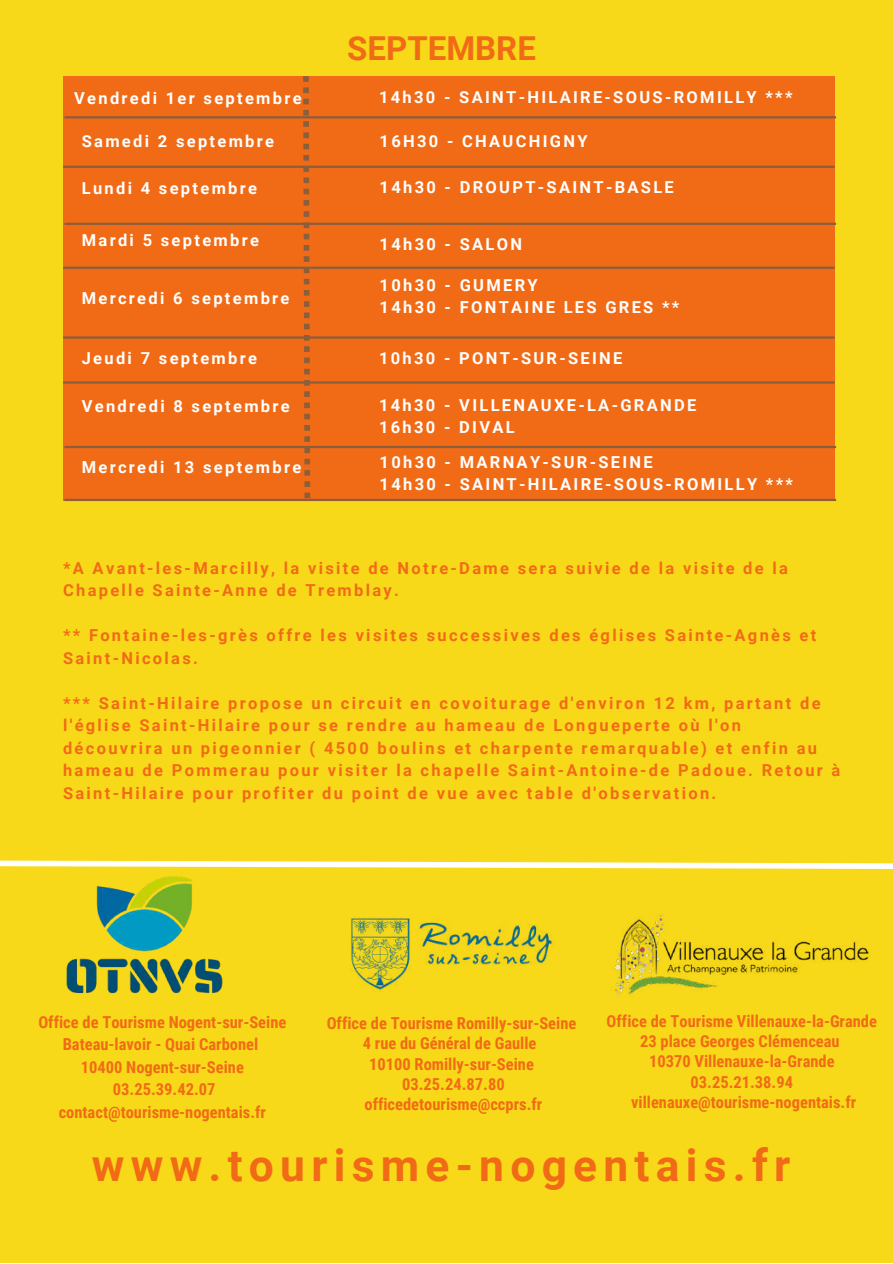
<style>
.page{position:relative;width:893px;height:1264px;background:#fff}
.page>*{position:absolute;margin:0;border:0;box-sizing:border-box;transform-origin:0 0}
.t1{font:700 44.4px "Roboto";letter-spacing:.14em;color:#f16b16}
.t2{font:700 33px "Roboto";color:#f16b16}
.t3{font:700 16.5px/22.5px "Roboto";letter-spacing:.14em;color:#f16b16}
.t4{font:700 16.5px/22.5px "Roboto";letter-spacing:.14em;color:#fff}
.t5{font:700 16.5px/20.2px "Roboto Condensed";color:#f16b16;text-align:center}
</style>
<div class="page">
<div style="left:0;top:0;width:892px;height:1262px;background:#f8d919"></div>
<div style="left:63px;top:76px;width:771px;height:425px;background:#f16b16"></div>
<svg style="left:0;top:860px;width:892px;height:9px"></svg>
<svg style="left:303px;top:76px;width:7px;height:422px"></svg>
<hr style="left:64px;top:116px;width:772px;height:2px;background:#8b5e3c">
<hr style="left:63px;top:166px;width:771px;height:2px;background:#8b5e3c">
<hr style="left:64px;top:223px;width:772px;height:2px;background:#8b5e3c">
<hr style="left:63px;top:266px;width:771px;height:3px;background:#8b5e3c">
<hr style="left:63px;top:336px;width:771px;height:3px;background:#8b5e3c">
<hr style="left:63px;top:381px;width:771px;height:2px;background:#8b5e3c">
<hr style="left:64px;top:446px;width:772px;height:2px;background:#8b5e3c">
<hr style="left:64px;top:499px;width:772px;height:2px;background:#8b5e3c">
<img style="left:66px;top:876px;width:157px;height:118px">
<img style="left:350px;top:917px;width:205px;height:75px">
<img style="left:615px;top:914px;width:255px;height:81px">
<h2 class="t2" style="left:347px;top:29px;width:190px">SEPTEMBRE</h2>
<p class="t4" style="left:74px;top:88px;width:229px">Vendredi 1er septembre</p>
<p class="t4" style="left:379px;top:86px;width:415px">14h30 - SAINT-HILAIRE-SOUS-ROMILLY ***</p>
<p class="t4" style="left:82px;top:130px;width:194px">Samedi 2 septembre</p>
<p class="t4" style="left:379px;top:130px;width:209px">16H30 - CHAUCHIGNY</p>
<p class="t4" style="left:82px;top:177px;width:177px">Lundi 4 septembre</p>
<p class="t4" style="left:379px;top:176px;width:296px">14h30 - DROUPT-SAINT-BASLE</p>
<p class="t4" style="left:82px;top:229px;width:179px">Mardi 5 septembre</p>
<p class="t4" style="left:379px;top:233px;width:144px">14h30 - SALON</p>
<p class="t4" style="left:82px;top:287px;width:209px">Mercredi 6 septembre</p>
<p class="t4" style="left:379px;top:274px;width:301px">10h30 - GUMERY<br>14h30 - FONTAINE LES GRES **</p>
<p class="t4" style="left:82px;top:347px;width:177px">Jeudi 7 septembre</p>
<p class="t4" style="left:379px;top:347px;width:245px">10h30 - PONT-SUR-SEINE</p>
<p class="t4" style="left:82px;top:395px;width:209px">Vendredi 8 septembre</p>
<p class="t4" style="left:379px;top:394px;width:319px">14h30 - VILLENAUXE-LA-GRANDE<br>16h30 - DIVAL</p>
<p class="t4" style="left:82px;top:456px;width:221px">Mercredi 13 septembre</p>
<p class="t4" style="left:379px;top:451px;width:415px">10h30 - MARNAY-SUR-SEINE<br>14h30 - SAINT-HILAIRE-SOUS-ROMILLY ***</p>
<p class="t3" style="left:63px;top:556px;width:726px">*A Avant-les-Marcilly, la visite de Notre-Dame sera suivie de la visite de la<br>Chapelle Sainte-Anne de Tremblay.</p>
<p class="t3" style="left:63px;top:624px;width:754px">** Fontaine-les-grès offre les visites successives des églises Sainte-Agnès et<br>Saint-Nicolas.</p>
<p class="t3" style="left:63px;top:691px;width:778px">*** Saint-Hilaire propose un circuit en covoiturage d'environ 12 km, partant de l'église Saint-Hilaire pour se rendre au hameau de Longueperte où l'on découvrira un pigeonnier ( 4500 boulins et charpente remarquable) et enfin au hameau de Pommerau pour visiter la chapelle Saint-Antoine-de Padoue. Retour à Saint-Hilaire pour profiter du point de vue avec table d'observation.</p>
<p class="t5" style="left:38px;top:1011px;width:249px;line-height:22.5px">Office de Tourisme Nogent-sur-Seine<br>Bateau-lavoir - Quai Carbonel<br>10400 Nogent-sur-Seine<br>03.25.39.42.07 contact@tourisme-nogentais.fr</p>
<p class="t5" style="left:326px;top:1013px;width:251px">Office de Tourisme Romilly-sur-Seine<br>4 rue du Général de Gaulle<br>10100 Romilly-sur-Seine<br>03.25.24.87.80 officedetourisme@ccprs.fr</p>
<p class="t5" style="left:606px;top:1011px;width:272px">Office de Tourisme Villenauxe-la-Grande<br>23 place Georges Clémenceau<br>10370 Villenauxe-la-Grande<br>03.25.21.38.94 villenauxe@tourisme-nogentais.fr</p>
<h1 class="t1" style="left:92px;top:1140px;width:699px">www.tourisme-nogentais.fr</h1>
</div>
